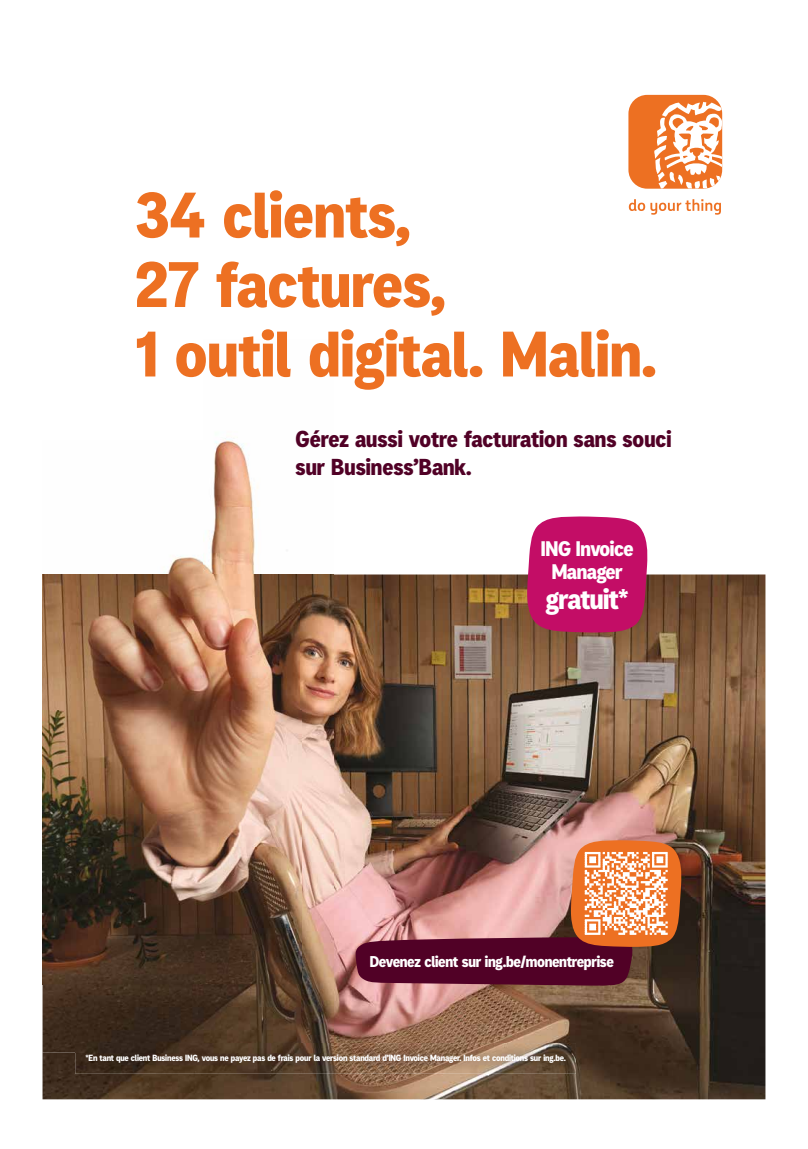
<style>
.page{position:relative;width:808px;height:1149px;background:#fff}
.page>*{position:absolute;margin:0;border:0;box-sizing:border-box;transform-origin:0 0}
.t1{font:700 63.1px/69.4px "IN Gdisplay";color:#ed7022}
.t2{font:700 28px "IN Gdisplay";letter-spacing:-.02em;color:#fff}
.t3{font:700 22.7px/27.3px "IN Gdisplay";color:#510126}
.t4{font:700 20.8px/23.3px "IN Gdisplay";letter-spacing:-.02em;color:#fff;text-align:center}
.t5{font:700 15.4px "IN Gdisplay";letter-spacing:-.02em;color:#fff}
.t6{font:700 8.8px "IN Gdisplay";letter-spacing:-.02em;color:#fff}
</style>
<div class="page">
<img style="left:43px;top:574px;width:722px;height:524px">
<img style="left:167px;top:438px;width:91px;height:136px">
<img style="left:43px;top:574px;width:258px;height:478px">
<img style="left:301px;top:574px;width:32px;height:468px">
<div style="left:628px;top:95px;width:94px;height:94px;background:#ed7022;border-radius:19px"></div>
<svg style="left:654px;top:102px;width:68px;height:87px"></svg>
<svg style="left:629px;top:199px;width:92px;height:16px"></svg>
<img style="left:75px;top:1042px;width:501px;height:31px">
<img style="left:75px;top:1042px;width:258px;height:10px">
<svg style="left:527px;top:516px;width:121px;height:116px;background:#c21c6b"></svg>
<svg style="left:356px;top:839px;width:326px;height:146px;background:#a86761"></svg>
<h1 class="t1" style="left:136px;top:179px;width:522px">34 clients,<br>27 factures,<br>1 outil digital. Malin.</h1>
<h3 class="t3" style="left:296px;top:425px;width:377px">Gérez aussi votre facturation sans souci sur Business’Bank.</h3>
<h3 class="t4" style="left:541px;top:536px;width:94px">ING Invoice<br>Manager</h3>
<h2 class="t2" style="left:546px;top:580px;width:84px">gratuit*</h2>
<h3 class="t5" style="left:370px;top:950px;width:245px">Devenez client sur ing.be/monentreprise</h3>
<p class="t6" style="left:85px;top:1051px;width:482px">*En tant que client Business ING, vous ne payez pas de frais pour la version standard d’ING Invoice Manager. Infos et conditions sur ing.be.</p>
</div>
